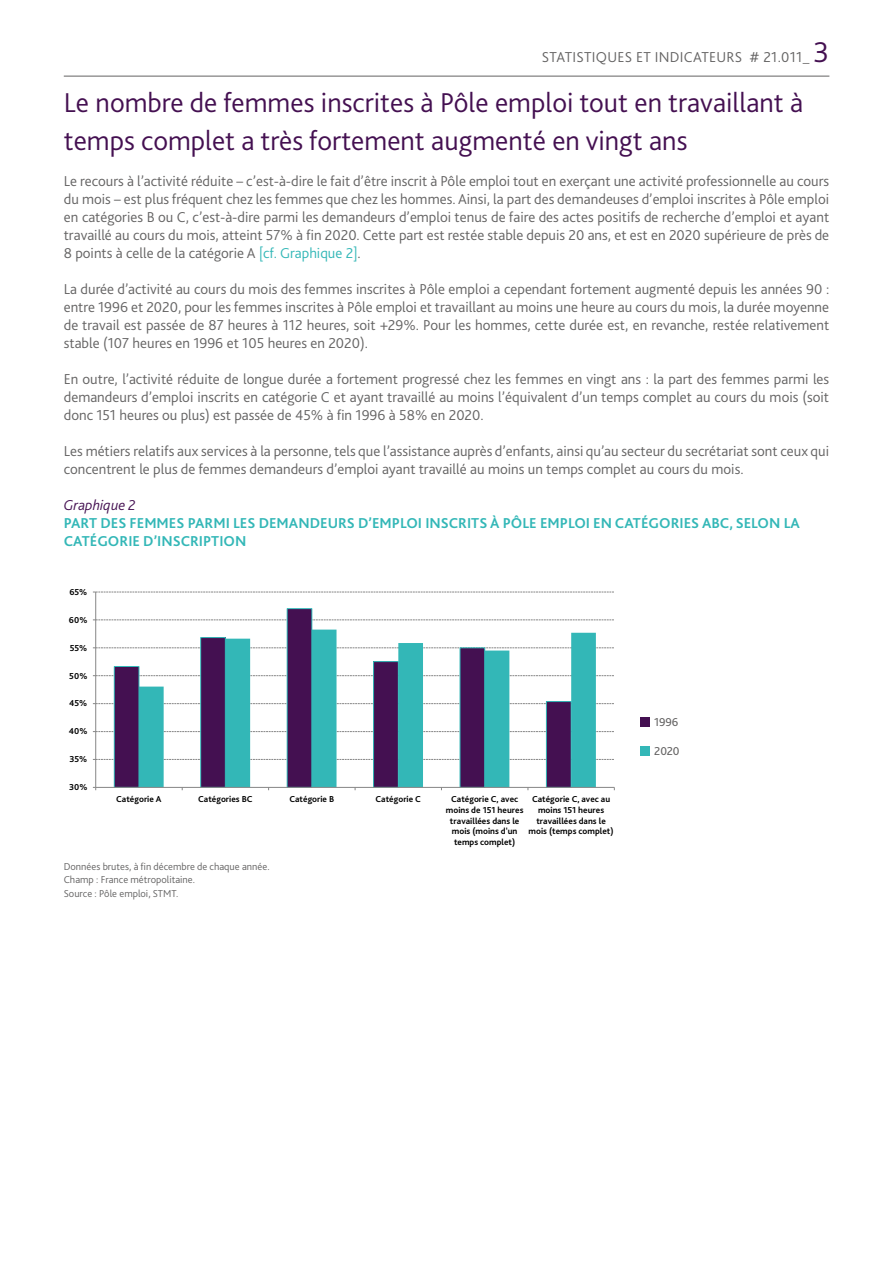
<style>
.page{position:relative;width:893px;height:1263px;background:#fff}
.page>*{position:absolute;margin:0;border:0;box-sizing:border-box;transform-origin:0 0}
.t1{font:300 28.5px/37.5px "Bliss 2";color:#441051}
.t2{font:300 15px/18px "Bliss 2";color:#646363;text-align:justify}
.t3{font:700 15px/18px "Bliss 2";color:#33b7b7}
.t4{font:300 15px "Bliss 2";letter-spacing:.02em;color:#646363}
.t5{font:italic 300 15px "Bliss 2";color:#441051}
.t6{font:12px "Bliss 2";letter-spacing:-.01em;color:#646363}
.t7{font:300 10.5px/13.5px "Bliss 2";color:#646363}
.t8{font:700 9px/10.8px "Bliss 2";color:#000;text-align:center}
.s1{font-size:30px;color:#441051}
.s2{color:#33b7b7}
</style>
<div class="page">
<hr style="left:64px;top:76px;width:765px;height:1px;background:#646363">
<div style="left:641px;top:717px;width:9px;height:9px;background:#441051"></div>
<div style="left:641px;top:746px;width:9px;height:10px;background:#33b7b7"></div>
<div style="left:114px;top:666px;width:25px;height:121px;background:#441051"></div>
<div style="left:114px;top:666px;width:25px;height:122px;border:1px solid #33b7b7"></div>
<div style="left:287px;top:609px;width:25px;height:178px;background:#441051"></div>
<div style="left:287px;top:608px;width:25px;height:180px;border:1px solid #33b7b7"></div>
<svg style="left:139px;top:630px;width:457px;height:157px"></svg>
<hr style="left:95px;top:592px;width:1px;height:195px;background:#868686">
<svg style="left:93px;top:759px;width:521px;height:1px"></svg>
<svg style="left:93px;top:731px;width:521px;height:1px"></svg>
<svg style="left:93px;top:703px;width:521px;height:1px"></svg>
<svg style="left:93px;top:675px;width:521px;height:1px"></svg>
<svg style="left:93px;top:647px;width:521px;height:1px"></svg>
<svg style="left:93px;top:619px;width:521px;height:1px"></svg>
<svg style="left:93px;top:592px;width:521px;height:1px"></svg>
<hr style="left:96px;top:787px;width:518px;height:1px;background:#868686">
<p class="t4" style="left:542px;top:47px;width:289px">STATISTIQUES ET INDICATEURS # 21.011_ <span class="s1">3</span></p>
<h1 class="t1" style="left:64px;top:84px;width:741px">Le nombre de femmes inscrites à Pôle emploi tout en travaillant à temps complet a très fortement augmenté en vingt ans</h1>
<p class="t2" style="left:64px;top:172px;width:767px">Le recours à l’activité réduite – c’est-à-dire le fait d’être inscrit à Pôle emploi tout en exerçant une activité professionnelle au cours du mois – est plus fréquent chez les femmes que chez les hommes. Ainsi, la part des demandeuses d’emploi inscrites à Pôle emploi en catégories B ou C, c’est-à-dire parmi les demandeurs d’emploi tenus de faire des actes positifs de recherche d’emploi et ayant travaillé au cours du mois, atteint 57% à fin 2020. Cette part est restée stable depuis 20 ans, et est en 2020 supérieure de près de 8 points à celle de la catégorie A <span class="s2">[cf. Graphique 2]</span>.</p>
<p class="t2" style="left:64px;top:280px;width:767px">La durée d’activité au cours du mois des femmes inscrites à Pôle emploi a cependant fortement augmenté depuis les années 90 : entre 1996 et 2020, pour les femmes inscrites à Pôle emploi et travaillant au moins une heure au cours du mois, la durée moyenne de travail est passée de 87 heures à 112 heures, soit +29%. Pour les hommes, cette durée est, en revanche, restée relativement stable (107 heures en 1996 et 105 heures en 2020).</p>
<p class="t2" style="left:64px;top:370px;width:767px">En outre, l’activité réduite de longue durée a fortement progressé chez les femmes en vingt ans : la part des femmes parmi les demandeurs d’emploi inscrits en catégorie C et ayant travaillé au moins l’équivalent d’un temps complet au cours du mois (soit donc 151 heures ou plus) est passée de 45% à fin 1996 à 58% en 2020.</p>
<p class="t2" style="left:64px;top:442px;width:767px">Les métiers relatifs aux services à la personne, tels que l’assistance auprès d’enfants, ainsi qu’au secteur du secrétariat sont ceux qui concentrent le plus de femmes demandeurs d’emploi ayant travaillé au moins un temps complet au cours du mois.</p>
<p class="t5" style="left:64px;top:496px;width:73px">Graphique 2</p>
<p class="t3" style="left:64px;top:514px;width:738px">PART DES FEMMES PARMI LES DEMANDEURS D’EMPLOI INSCRITS À PÔLE EMPLOI EN CATÉGORIES ABC, SELON LA<br>CATÉGORIE D’INSCRIPTION</p>
<p class="t8" style="left:69px;top:586px;width:19px">65%</p>
<p class="t8" style="left:69px;top:614px;width:20px">60%</p>
<p class="t8" style="left:70px;top:642px;width:19px">55%</p>
<p class="t8" style="left:69px;top:670px;width:20px">50%</p>
<p class="t8" style="left:69px;top:698px;width:20px">45%</p>
<p class="t8" style="left:69px;top:726px;width:20px">40%</p>
<p class="t8" style="left:69px;top:754px;width:19px">35%</p>
<p class="t8" style="left:69px;top:782px;width:20px">30%</p>
<p class="t8" style="left:116px;top:793px;width:47px">Catégorie A</p>
<p class="t8" style="left:198px;top:793px;width:56px">Catégories BC</p>
<p class="t8" style="left:289px;top:793px;width:46px">Catégorie B</p>
<p class="t8" style="left:376px;top:793px;width:47px">Catégorie C</p>
<p class="t8" style="left:446px;top:793px;width:79px">Catégorie C, avec moins de 151 heures travaillées dans le mois (moins d'un temps complet)</p>
<p class="t8" style="left:529px;top:793px;width:86px">Catégorie C, avec au moins 151 heures travaillées dans le mois (temps complet)</p>
<p class="t7" style="left:64px;top:860px;width:207px">Données brutes, à fin décembre de chaque année.<br>Champ : France métropolitaine.<br>Source : Pôle emploi, STMT.</p>
<p class="t6" style="left:654px;top:715px;width:26px">1996</p>
<p class="t6" style="left:654px;top:744px;width:27px">2020</p>
</div>
